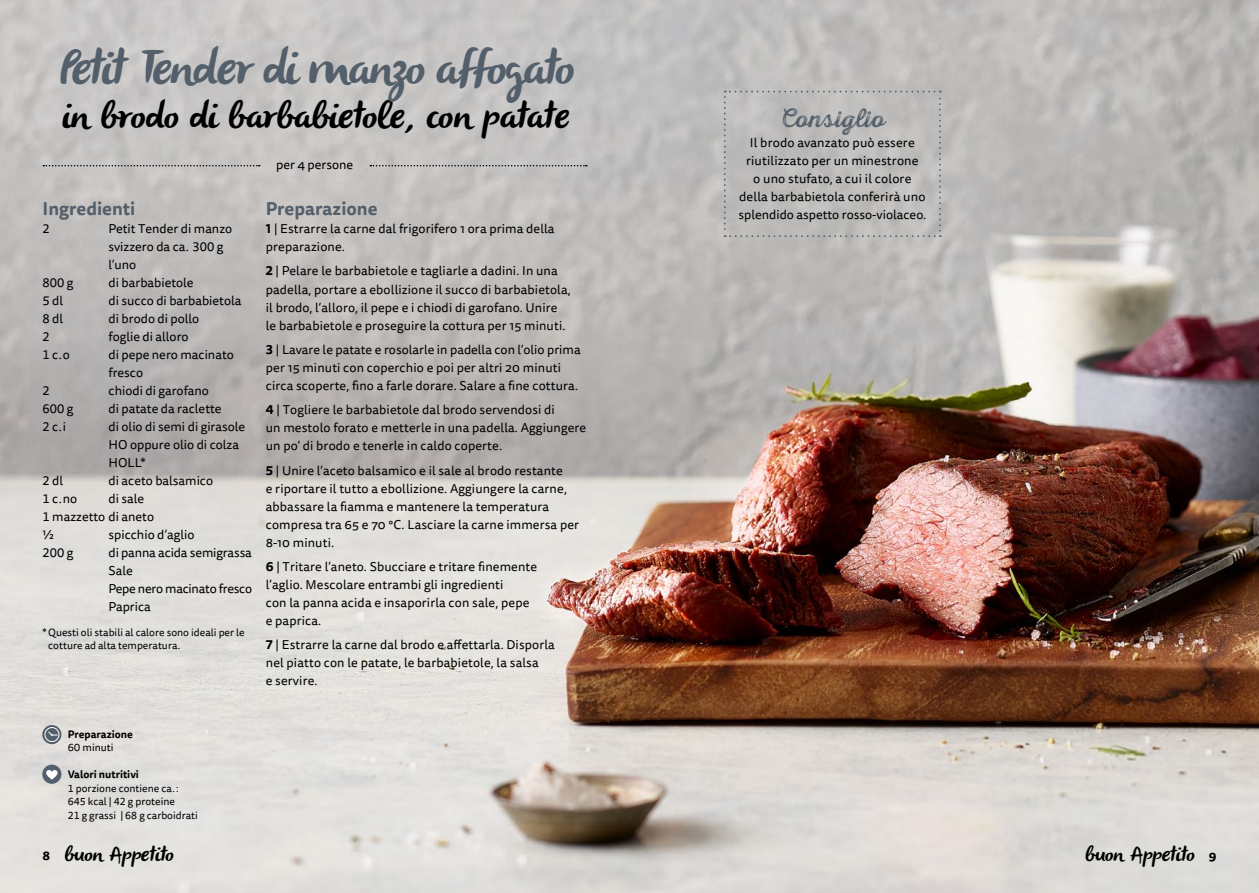
<style>
.page{position:relative;width:1259px;height:893px;background:#fff}
.page>*{position:absolute;margin:0;border:0;box-sizing:border-box;transform-origin:0 0}
.t1{font:italic 49.5px "Olivier";letter-spacing:-.03em;color:#535f6a}
.t2{font:italic 37.5px "Olivier";color:#000}
.t3{font:27px "Nexa Rust Script R 03";letter-spacing:.015em;color:#535f6a}
.t4{font:italic 21px "Olivier";color:#000}
.t5{font:700 18px "Tisa Sans OT";color:#535f6a}
.t6{font:12.75px/18px "Tisa Sans OT";letter-spacing:.01em;color:#000}
.t7{font:12.75px/18px "Tisa Sans OT";letter-spacing:-.01em;color:#000}
.t8{font:700 12.75px "Tisa Sans OT";color:#000}
.t9{font:10.5px/13.5px "Tisa Sans OT";color:#000}
.t10{font:700 10.5px "Tisa Sans OT";color:#000}
.s1{font-weight:700}
</style>
<div class="page">
<img style="left:0;top:0;width:1259px;height:893px">
<svg style="left:42px;top:725px;width:19px;height:19px"></svg>
<div style="left:45px;top:727px;width:14px;height:15px;border:1px solid #fff;border-radius:50%"></div>
<svg style="left:48px;top:731px;width:10px;height:5px"></svg>
<div style="left:42px;top:765px;width:19px;height:19px;background:#535f6a;border-radius:50%"></div>
<svg style="left:46px;top:770px;width:12px;height:10px"></svg>
<svg style="left:43px;top:165px;width:217px;height:1px"></svg>
<svg style="left:370px;top:165px;width:217px;height:1px"></svg>
<svg style="left:724px;top:91px;width:217px;height:146px;background:#bcbbb9"></svg>
<h1 class="t1" style="left:57px;top:40px;width:518px">PetitTenderdi manzo affogato</h1>
<h2 class="t2" style="left:61px;top:94px;width:517px">in brodo di barbabietole,con patate</h2>
<h3 class="t5" style="left:43px;top:197px;width:94px">Ingredienti</h3>
<p class="t6" style="left:43px;top:220px;width:9px">2</p>
<p class="t6" style="left:109px;top:220px;width:125px">Petit Tender di manzo svizzero da ca. 300 g l’uno</p>
<p class="t6" style="left:43px;top:274px;width:32px">800 g</p>
<p class="t6" style="left:109px;top:274px;width:87px">di barbabietole</p>
<p class="t6" style="left:43px;top:292px;width:22px">5 dl</p>
<p class="t6" style="left:109px;top:292px;width:134px">di succo di barbabietola</p>
<p class="t6" style="left:43px;top:310px;width:22px">8 dl</p>
<p class="t6" style="left:109px;top:310px;width:92px">di brodo di pollo</p>
<p class="t6" style="left:43px;top:328px;width:9px">2</p>
<p class="t6" style="left:109px;top:328px;width:82px">foglie di alloro</p>
<p class="t6" style="left:43px;top:346px;width:29px">1 c.o</p>
<p class="t6" style="left:109px;top:346px;width:127px">di pepe nero macinato fresco</p>
<p class="t6" style="left:43px;top:382px;width:9px">2</p>
<p class="t6" style="left:109px;top:382px;width:102px">chiodi di garofano</p>
<p class="t6" style="left:43px;top:400px;width:32px">600 g</p>
<p class="t6" style="left:109px;top:400px;width:115px">di patate da raclette</p>
<p class="t6" style="left:43px;top:418px;width:25px">2 c.i</p>
<p class="t6" style="left:109px;top:418px;width:138px">di olio di semi di girasole<br>HO oppure olio di colza<br>HOLL*</p>
<p class="t6" style="left:43px;top:472px;width:22px">2 dl</p>
<p class="t6" style="left:109px;top:472px;width:106px">di aceto balsamico</p>
<p class="t6" style="left:43px;top:490px;width:36px">1 c.no</p>
<p class="t6" style="left:43px;top:490px;width:113px;text-indent:66px">di sale<br>1 mazzetto di aneto ½</p>
<p class="t6" style="left:109px;top:526px;width:87px">spicchio d’aglio</p>
<p class="t6" style="left:43px;top:544px;width:32px">200 g</p>
<p class="t7" style="left:109px;top:544px;width:145px">di panna acida semigrassa<br>Sale<br>Pepe nero macinato fresco<br>Paprica</p>
<p class="t9" style="left:48px;top:626px;width:198px;text-indent:-6px">* Questi oli stabili al calore sono ideali per le cotture ad alta temperatura.</p>
<p class="t6" style="left:276px;top:156px;width:79px">per 4 persone</p>
<h3 class="t5" style="left:266px;top:197px;width:113px">Preparazione</h3>
<p class="t6" style="left:266px;top:220px;width:290px"><span class="s1">1</span> | Estrarre la carne dal frigorifero 1 ora prima della preparazione.</p>
<p class="t6" style="left:266px;top:263px;width:306px"><span class="s1">2</span> | Pelare le barbabietole e tagliarle a dadini. In una padella, portare a ebollizione il succo di barbabietola, il brodo, l’alloro, il pepe e i chiodi di garofano. Unire le barbabietole e proseguire la cottura per 15 minuti.</p>
<p class="t6" style="left:266px;top:341px;width:316px"><span class="s1">3</span> | Lavare le patate e rosolarle in padella con l’olio prima per 15 minuti con coperchio e poi per altri 20 minuti circa scoperte, fino a farle dorare. Salare a fine cottura.</p>
<p class="t6" style="left:266px;top:402px;width:322px"><span class="s1">4</span> | Togliere le barbabietole dal brodo servendosi di<br>un mestolo forato e metterle in una padella. Aggiungere un po’ di brodo e tenerle in caldo coperte.</p>
<p class="t6" style="left:266px;top:462px;width:315px"><span class="s1">5</span> | Unire l’aceto balsamico e il sale al brodo restante<br>e riportare il tutto a ebollizione. Aggiungere la carne, abbassare la fiamma e mantenere la temperatura compresa tra 65 e 70 °C. Lasciare la carne immersa per 8-10 minuti.</p>
<p class="t6" style="left:266px;top:558px;width:273px"><span class="s1">6</span> | Tritare l’aneto. Sbucciare e tritare finemente l’aglio. Mescolare entrambi gli ingredienti<br>con la panna acida e insaporirla con sale, pepe e paprica.</p>
<p class="t6" style="left:266px;top:637px;width:290px"><span class="s1">7</span> | Estrarre la carne dal brodo e affettarla. Disporla nel piatto con le patate, le barbabietole, la salsa<br>e servire.</p>
<p class="t10" style="left:68px;top:727px;width:67px">Preparazione</p>
<p class="t9" style="left:68px;top:741px;width:47px">60 minuti</p>
<p class="t10" style="left:68px;top:768px;width:73px">Valori nutritivi</p>
<p class="t9" style="left:68px;top:782px;width:132px">1 porzione contiene ca.:<br>645 kcal | 42 g proteine<br>21 g grassi | 68 g carboidrati</p>
<h3 class="t3" style="left:781px;top:102px;width:104px">Consiglio</h3>
<p class="t6" style="left:738px;top:134px;width:189px;text-align:center">Il brodo avanzato può essere riutilizzato per un minestrone<br>o uno stufato, a cui il colore della barbabietola conferirà uno splendido aspetto rosso-violaceo.</p>
<h3 class="t4" style="left:64px;top:842px;width:111px">buo n Appetito</h3>
<h3 class="t4" style="left:1084px;top:842px;width:111px">buo n Appetito</h3>
<p class="t8" style="left:43px;top:847px;width:9px">8</p>
<p class="t8" style="left:1208px;top:847px;width:9px">9</p>
</div>
